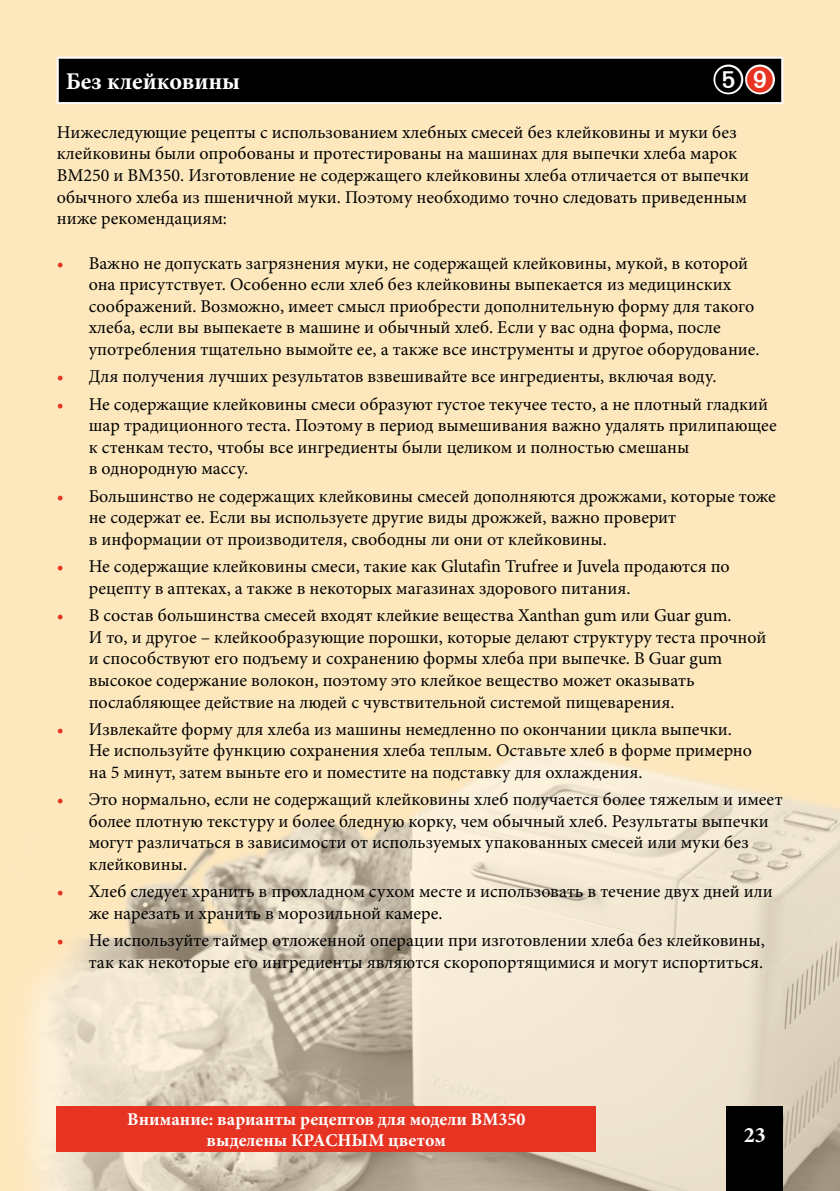
<style>
.page{position:relative;width:840px;height:1191px;background:#fff}
.page>*{position:absolute;margin:0;border:0;box-sizing:border-box;transform-origin:0 0}
.t1{font:700 24px "Minion Pro";color:#fff}
.t2{font:700 22px "Minion Pro";color:#fff}
.t3{font:18px/21.6px "Minion Pro";color:#000}
.t4{font:700 18px/21px "Minion Pro";color:#fff;text-align:center}
.s1{color:#e73422}
</style>
<div class="page">
<div style="left:0;top:0;width:839px;height:1191px;background:#fde7bd"></div>
<img style="left:12px;top:675px;width:827px;height:516px">
<hr style="left:57px;top:57px;width:363px;height:2px;background:#fff">
<hr style="left:57px;top:59px;width:2px;height:43px;background:#fff">
<hr style="left:420px;top:57px;width:362px;height:2px;background:#fff">
<hr style="left:780px;top:59px;width:2px;height:43px;background:#fff">
<hr style="left:57px;top:102px;width:725px;height:2px;background:#fff">
<div style="left:57px;top:1106px;width:538px;height:45px;background:#e73422"></div>
<div style="left:726px;top:1106px;width:56px;height:85px;background:#000"></div>
<svg style="left:58px;top:58px;width:723px;height:45px"></svg>
<h1 class="t1" style="left:66px;top:65px;width:176px">Без клейковины</h1>
<p class="t3" style="left:57px;top:121px;width:693px">Нижеследующие рецепты с использованием хлебных смесей без клейковины и муки без клейковины были опробованы и протестированы на машинах для выпечки хлеба марок BM250 и BM350. Изготовление не содержащего клейковины хлеба отличается от выпечки обычного хлеба из пшеничной муки. Поэтому необходимо точно следовать приведенным ниже рекомендациям:</p>
<p class="t3" style="left:89px;top:252px;width:672px;text-indent:-32px"><span class="s1">•</span> Важно не допускать загрязнения муки, не содержащей клейковины, мукой, в которой она присутствует. Особенно если хлеб без клейковины выпекается из медицинских соображений. Возможно, имеет смысл приобрести дополнительную форму для такого хлеба, если вы выпекаете в машине и обычный хлеб. Если у вас одна форма, после употребления тщательно вымойте ее, а также все инструменты и другое оборудование.</p>
<p class="t3" style="left:57px;top:366px;width:661px"><span class="s1">•</span> Для получения лучших результатов взвешивайте все ингредиенты, включая воду.</p>
<p class="t3" style="left:89px;top:393px;width:689px;text-indent:-32px"><span class="s1">•</span> Не содержащие клейковины смеси образуют густое текучее тесто, а не плотный гладкий шар традиционного теста. Поэтому в период вымешивания важно удалять прилипающее к стенкам тесто, чтобы все ингредиенты были целиком и полностью смешаны<br>в однородную массу.</p>
<p class="t3" style="left:89px;top:485px;width:688px;text-indent:-32px"><span class="s1">•</span> Большинство не содержащих клейковины смесей дополняются дрожжами, которые тоже не содержат ее. Если вы используете другие виды дрожжей, важно проверит<br>в информации от производителя, свободны ли они от клейковины.</p>
<p class="t3" style="left:89px;top:556px;width:642px;text-indent:-32px"><span class="s1">•</span> Не содержащие клейковины смеси, такие как Glutafin Trufree и Juvela продаются по рецепту в аптеках, а также в некоторых магазинах здорового питания.</p>
<p class="t3" style="left:89px;top:604px;width:678px;text-indent:-32px"><span class="s1">•</span> В состав большинства смесей входят клейкие вещества Xanthan gum или Guar gum.<br>И то, и другое – клейкообразующие порошки, которые делают структуру теста прочной и способствуют его подъему и сохранению формы хлеба при выпечке. В Guar gum высокое содержание волокон, поэтому это клейкое вещество может оказывать послабляющее действие на людей с чувствительной системой пищеварения.</p>
<p class="t3" style="left:89px;top:718px;width:664px;text-indent:-32px"><span class="s1">•</span> Извлекайте форму для хлеба из машины немедленно по окончании цикла выпечки.<br>Не используйте функцию сохранения хлеба теплым. Оставьте хлеб в форме примерно на 5 минут, затем выньте его и поместите на подставку для охлаждения.</p>
<p class="t3" style="left:89px;top:789px;width:695px;text-indent:-32px"><span class="s1">•</span> Это нормально, если не содержащий клейковины хлеб получается более тяжелым и имеет более плотную текстуру и более бледную корку, чем обычный хлеб. Результаты выпечки могут различаться в зависимости от используемых упакованных смесей или муки без клейковины.</p>
<p class="t3" style="left:89px;top:881px;width:685px;text-indent:-32px"><span class="s1">•</span> Хлеб следует хранить в прохладном сухом месте и использовать в течение двух дней или же нарезать и хранить в морозильной камере.</p>
<p class="t3" style="left:57px;top:929px;width:709px;text-align:right"><span class="s1">•</span> Не используйте таймер отложенной операции при изготовлении хлеба без клейковины, так как некоторые его ингредиенты являются скоропортящимися и могут испортиться.</p>
<p class="t4" style="left:127px;top:1108px;width:399px">Внимание: варианты рецептов для модели BM350 выделены КРАСНЫМ цветом</p>
<p class="t2" style="left:743px;top:1119px;width:23px">23</p>
</div>
